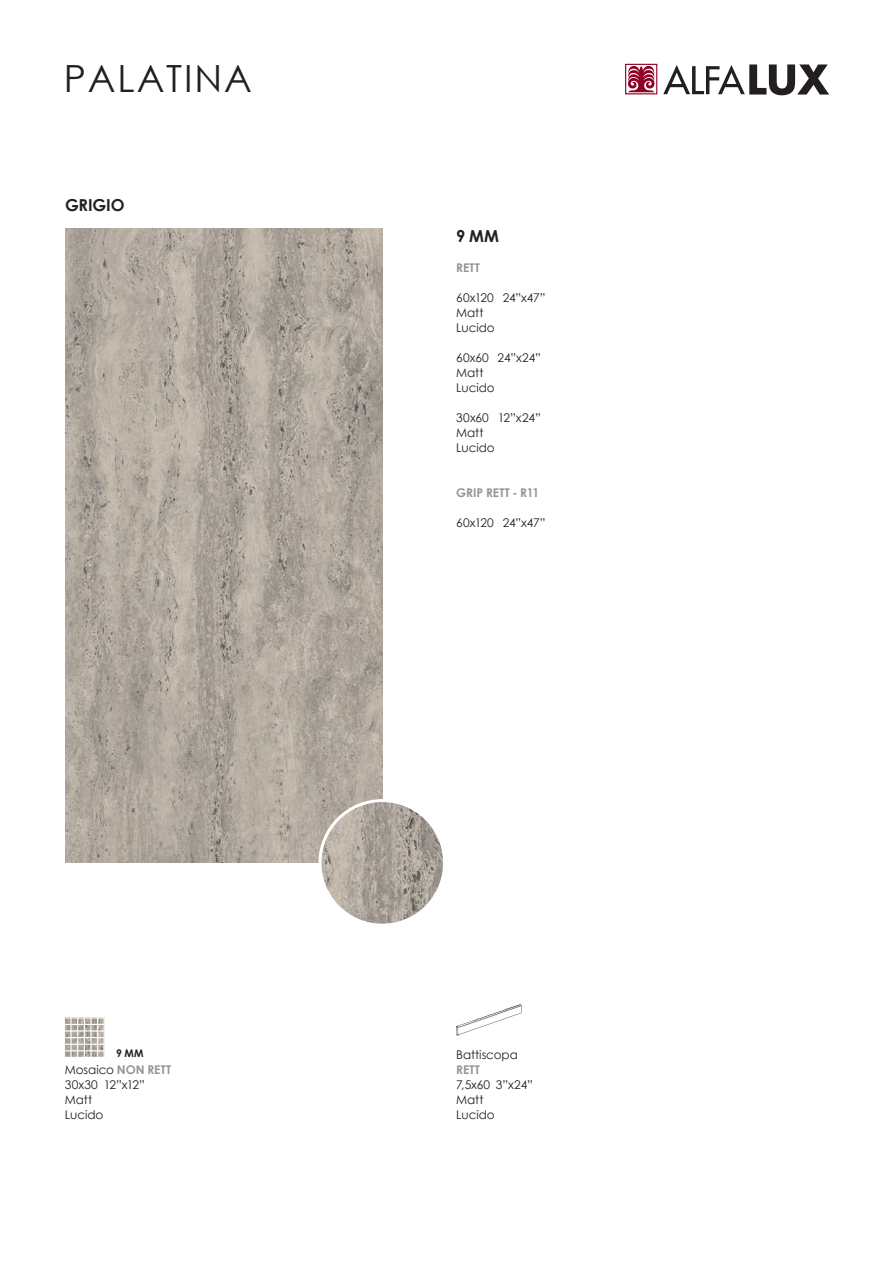
<style>
.page{position:relative;width:893px;height:1263px;background:#fff}
.page>*{position:absolute;margin:0;border:0;box-sizing:border-box;transform-origin:0 0}
.t1{font:37.5px "Century Gothic";letter-spacing:.05em;color:#231f20}
.t2{font:700 16.5px "Century Gothic";letter-spacing:-.01em;color:#231f20}
.t3{font:12px/15px "Century Gothic";letter-spacing:-.01em;color:#231f20}
.t4{font:700 12px "Century Gothic";color:#939598}
.t5{font:700 10.5px "Century Gothic";color:#231f20}
.s1{font-weight:700;color:#939598}
</style>
<div class="page">
<svg style="left:663px;top:64px;width:166px;height:31px"></svg>
<div style="left:625px;top:64px;width:32px;height:30px;border:1px solid #900126"></div>
<svg style="left:628px;top:66px;width:27px;height:26px"></svg>
<img style="left:65px;top:228px;width:317px;height:635px">
<img style="left:320px;top:801px;width:125px;height:124px;border-radius:62px">
<div style="left:318px;top:799px;width:128px;height:128px;border:3px solid #fff;border-radius:50%"></div>
<svg style="left:456px;top:1004px;width:66px;height:32px"></svg>
<img style="left:66px;top:1019px;width:37px;height:37px">
<div style="left:64px;top:1017px;width:41px;height:41px;border:1px solid #fff"></div>
<hr style="left:70px;top:1018px;width:2px;height:39px;background:#fff">
<hr style="left:77px;top:1018px;width:1px;height:39px;background:#fff">
<hr style="left:84px;top:1018px;width:1px;height:39px;background:#fff">
<hr style="left:90px;top:1018px;width:2px;height:39px;background:#fff">
<hr style="left:97px;top:1018px;width:1px;height:39px;background:#fff">
<hr style="left:64px;top:1024px;width:40px;height:1px;background:#fff">
<hr style="left:64px;top:1030px;width:40px;height:1px;background:#fff">
<hr style="left:64px;top:1037px;width:40px;height:1px;background:#fff">
<hr style="left:64px;top:1043px;width:40px;height:2px;background:#fff">
<hr style="left:64px;top:1050px;width:40px;height:1px;background:#fff">
<h1 class="t1" style="left:64px;top:52px;width:190px">PALATINA</h1>
<h2 class="t2" style="left:65px;top:192px;width:61px">GRIGIO</h2>
<h2 class="t2" style="left:456px;top:224px;width:44px">9 MM</h2>
<p class="t4" style="left:456px;top:259px;width:25px">RETT</p>
<p class="t3" style="left:456px;top:290px;width:91px">60x120 24”x47”<br>Matt<br>Lucido</p>
<p class="t3" style="left:456px;top:350px;width:86px">60x60 24”x24”<br>Matt<br>Lucido</p>
<p class="t3" style="left:456px;top:410px;width:86px">30x60 12”x24”<br>Matt<br>Lucido</p>
<p class="t4" style="left:456px;top:484px;width:84px">GRIP RETT - R11</p>
<p class="t3" style="left:456px;top:515px;width:91px">60x120 24”x47”</p>
<p class="t5" style="left:116px;top:1045px;width:29px">9 MM</p>
<p class="t3" style="left:65px;top:1062px;width:108px">Mosaico <span class="s1">NON RETT<br></span>30x30 12”x12”<br>Matt<br>Lucido</p>
<p class="t3" style="left:456px;top:1047px;width:63px">Battiscopa</p>
<p class="t4" style="left:456px;top:1060px;width:25px">RETT</p>
<p class="t3" style="left:456px;top:1077px;width:78px">7,5x60 3”x24”<br>Matt<br>Lucido</p>
</div>
